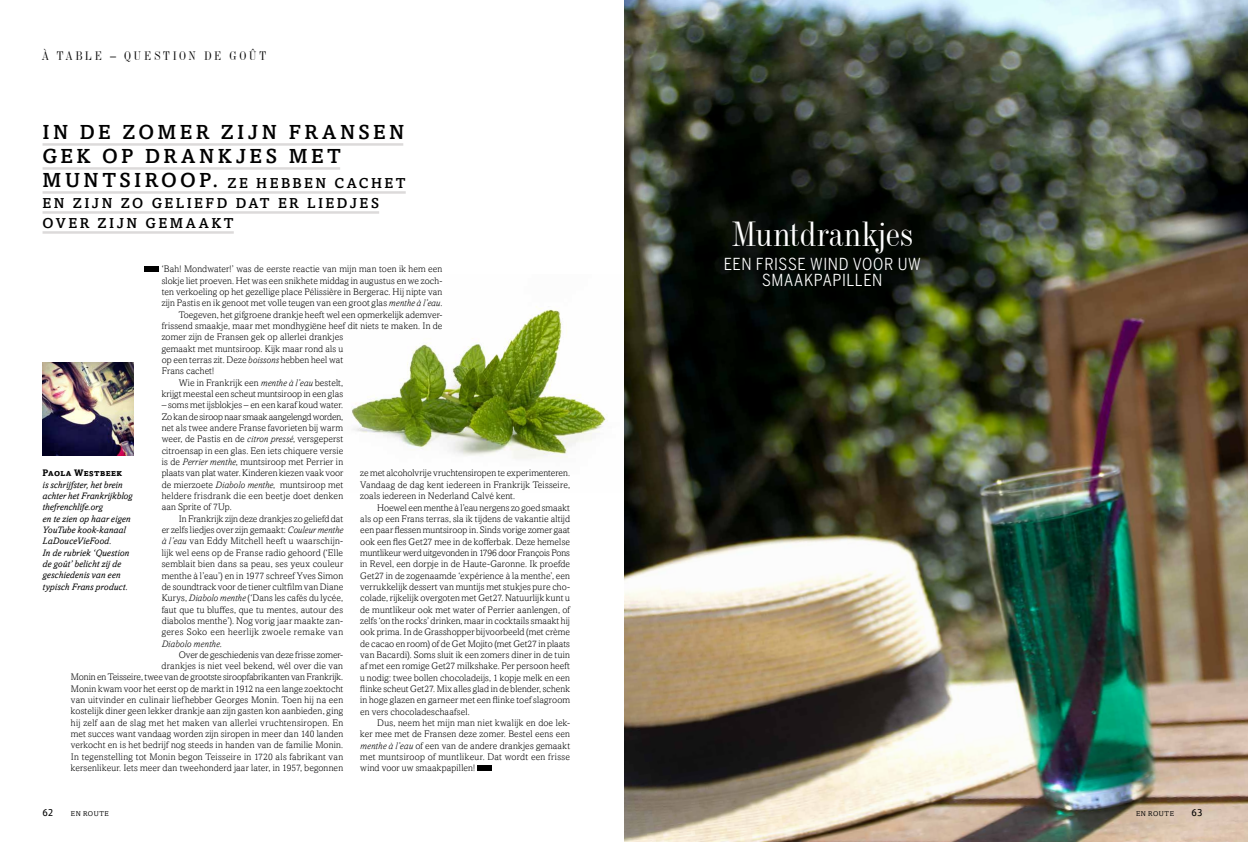
<style>
.page{position:relative;width:1248px;height:842px;background:#fff}
.page>*{position:absolute;margin:0;border:0;box-sizing:border-box;transform-origin:0 0}
.t1{font:33.9px "Industrial 736 BT";letter-spacing:-.005em;color:#fff}
.t2{font:500 20.4px/24px "Amasis MT Pro";letter-spacing:.165em;color:#000}
.t3{font:16.5px/16.5px "Benton Sans Cond";letter-spacing:.035em;color:#fff;text-align:center}
.t4{font:500 14.4px/20px "Amasis MT Pro";letter-spacing:.17em;color:#000}
.t5{font:12px "Industrial 736 BT";letter-spacing:.22em;color:#000}
.t6{font:10px "Unit Offc Pro";color:#000}
.t7{font:300 9.5px/11.3px "Amasis MT Pro";letter-spacing:.015em;color:#000;text-align:justify}
.t8{font:italic 9.5px/11.3px "Amasis MT Pro";letter-spacing:.005em;color:#000}
.t9{font:700 9.5px "Amasis MT Pro";letter-spacing:.04em;color:#000}
.t10{font:7px "Amasis MT Pro";letter-spacing:.08em;color:#000}
.s1{font-size:20.4px}
.s2{font-style:italic}
</style>
<div class="page">
<img style="left:351px;top:306px;width:257px;height:153px">
<img style="left:624px;top:0;width:623px;height:842px">
<hr style="left:43px;top:143px;width:360px;height:3px;background:#dcdada">
<hr style="left:43px;top:167px;width:297px;height:3px;background:#dcdada">
<hr style="left:43px;top:191px;width:362px;height:3px;background:#dcdada">
<hr style="left:43px;top:211px;width:336px;height:3px;background:#dcdada">
<hr style="left:43px;top:231px;width:191px;height:3px;background:#dcdada">
<img style="left:43px;top:363px;width:90px;height:92px">
<div style="left:477px;top:765px;width:14px;height:6px;background:#000"></div>
<div style="left:145px;top:266px;width:14px;height:6px;background:#000"></div>
<p class="t5" style="left:43px;top:48px;width:225px">À TABLE – QUESTION DE GOÛT</p>
<h2 class="t2" style="left:43px;top:121px;width:363px">IN DE ZOMER ZIJN FRANSEN<br>GEK OP DRANKJES MET</h2>
<h3 class="t4" style="left:43px;top:173px;width:364px"><span class="s1">MUNTSIROOP.</span> ZE HEBBEN CACHET<br>EN ZIJN ZO GELIEFD DAT ER LIEDJES<br>OVER ZIJN GEMAAKT</h3>
<p class="t7" style="left:162px;top:263px;width:282px">‘Bah! Mondwater!’ was de eerste reactie van mijn man toen ik hem een</p>
<p class="t7" style="left:162px;top:275px;width:282px">slokje liet proeven. Het was een snikhete middag in augustus en we zoch-</p>
<p class="t7" style="left:162px;top:286px;width:282px">ten verkoeling op het gezellige place Pélissière in Bergerac. Hij nipte van</p>
<p class="t7" style="left:162px;top:297px;width:282px">zijn Pastis en ik genoot met volle teugen van een groot glas <span class="s2">menthe à l’eau</span>.</p>
<p class="t7" style="left:179px;top:309px;width:265px">Toegeven, het gifgroene drankje heeft wel een opmerkelijk ademver-</p>
<p class="t7" style="left:162px;top:320px;width:282px">frissend smaakje, maar met mondhygiëne heef dit niets te maken. In de</p>
<p class="t7" style="left:162px;top:331px;width:183px">zomer zijn de Fransen gek op allerlei drankjes</p>
<p class="t7" style="left:162px;top:343px;width:183px">gemaakt met muntsiroop. Kijk maar rond als u</p>
<p class="t7" style="left:162px;top:354px;width:183px">op een terras zit. Deze <span class="s2">boissons</span> hebben heel wat</p>
<p class="t7" style="left:162px;top:366px;width:54px">Frans cachet!</p>
<p class="t7" style="left:179px;top:377px;width:166px">Wie in Frankrijk een <span class="s2">menthe à l’eau</span> bestelt,</p>
<p class="t7" style="left:162px;top:388px;width:183px">krijgt meestal een scheut muntsiroop in een glas</p>
<p class="t7" style="left:162px;top:400px;width:183px">– soms met ijsblokjes – en een karaf koud water.<br>Zo kan de siroop naar smaak aangelengd worden, net als twee andere Franse favorieten bij warm weer, de Pastis en de <span class="s2">citron pressé</span>, versgeperst citroensap in een glas. Een iets chiquere versie is de <span class="s2">Perrier menthe</span>, muntsiroop met Perrier in plaats van plat water. Kinderen kiezen vaak voor de mierzoete <span class="s2">Diabolo menthe</span>, muntsiroop met heldere frisdrank die een beetje doet denken aan Sprite of 7Up.</p>
<p class="t7" style="left:162px;top:513px;width:183px;text-indent:17px">In Frankrijk zijn deze drankjes zo geliefd dat er zelfs liedjes over zijn gemaakt: <span class="s2">Couleur menthe à l’eau</span> van Eddy Mitchell heeft u waarschijn&shy;lijk wel eens op de Franse radio gehoord (‘Elle semblait bien dans sa peau, ses yeux couleur menthe à l’eau’) en in 1977 schreef Yves Simon de soundtrack voor de tiener cultfilm van Diane Kurys, <span class="s2">Diabolo menthe</span> (‘Dans les cafés du lycée, faut que tu bluffes, que tu mentes, autour des diabolos menthe’). Nog vorig jaar maakte zan&shy;geres Soko een heerlijk zwoele remake van <span class="s2">Diabolo menthe</span>.</p>
<p class="t7" style="left:162px;top:649px;width:183px;text-align:right">Over de geschiedenis van deze frisse zomer&shy;drankjes is niet veel bekend, wél over die van</p>
<p class="t9" style="left:43px;top:467px;width:81px">Paola Westbeek</p>
<p class="t8" style="left:43px;top:479px;width:92px">is schrijfster, het brein achter het Frankrijkblog thefrenchlife.org<br>en te zien op haar eigen<br>YouTube kook-kanaal<br>LaDouceVieFood.<br>In de rubriek ‘Question de goût’ belicht zij de geschiedenis van een typisch Frans product.</p>
<p class="t7" style="left:360px;top:468px;width:211px">ze met alcoholvrije vruchtensiropen te experimenteren.<br>Vandaag de dag kent iedereen in Frankrijk Teisseire, zoals iedereen in Nederland Calvé kent.</p>
<p class="t7" style="left:360px;top:502px;width:211px;text-indent:17px">Hoewel een menthe à l’eau nergens zo goed smaakt als op een Frans terras, sla ik tijdens de vakantie altijd een paar flessen muntsiroop in. Sinds vorige zomer gaat ook een fles Get27 mee in de kofferbak. Deze hemelse muntlikeur werd uitgevonden in 1796 door François Pons in Revel, een dorpje in de Haute-Garonne. Ik proefde Get27 in de zogenaamde ‘expérience à la menthe’, een verrukkelijk dessert van muntijs met stukjes pure cho&shy;colade, rijkelijk overgoten met Get27. Natuurlijk kunt u de muntlikeur ook met water of Perrier aanlengen, of zelfs ‘on the rocks’ drinken, maar in cocktails smaakt hij ook prima. In de Grasshopper bijvoorbeeld (met crème de cacao en room) of de Get Mojito (met Get27 in plaats van Bacardi). Soms sluit ik een zomers diner in de tuin af met een romige Get27 milkshake. Per persoon heeft u nodig: twee bollen chocoladeijs, 1 kopje melk en een flinke scheut Get27. Mix alles glad in de blender, schenk in hoge glazen en garneer met een flinke toef slagroom en vers chocoladeschaafsel.</p>
<p class="t7" style="left:360px;top:717px;width:211px;text-indent:17px">Dus, neem het mijn man niet kwalijk en doe lek&shy;ker mee met de Fransen deze zomer. Bestel eens een <span class="s2">menthe à l’eau</span> of een van de andere drankjes gemaakt met muntsiroop of muntlikeur. Dat wordt een frisse wind voor uw smaakpapillen!</p>
<p class="t7" style="left:71px;top:672px;width:274px">Monin en Teisseire, twee van de grootste siroopfabrikanten van Frankrijk.<br>Monin kwam voor het eerst op de markt in 1912 na een lange zoektocht van uitvinder en culinair liefhebber Georges Monin. Toen hij na een kostelijk diner geen lekker drankje aan zijn gasten kon aanbieden, ging hij zelf aan de slag met het maken van allerlei vruchtensiropen. En met succes want vandaag worden zijn siropen in meer dan 140 landen verkocht en is het bedrijf nog steeds in handen van de familie Monin.<br>In tegenstelling tot Monin begon Teisseire in 1720 als fabrikant van kersenlikeur. Iets meer dan tweehonderd jaar later, in 1957, begonnen</p>
<p class="t6" style="left:43px;top:806px;width:12px">62</p>
<p class="t10" style="left:71px;top:810px;width:39px">EN ROUTE</p>
<h1 class="t1" style="left:731px;top:213px;width:183px">Muntdrankjes</h1>
<h3 class="t3" style="left:723px;top:255px;width:198px">EEN FRISSE WIND VOOR UW<br>SMAAKPAPILLEN</h3>
<p class="t10" style="left:1135px;top:810px;width:39px">EN ROUTE</p>
<p class="t6" style="left:1191px;top:806px;width:12px">63</p>
</div>
